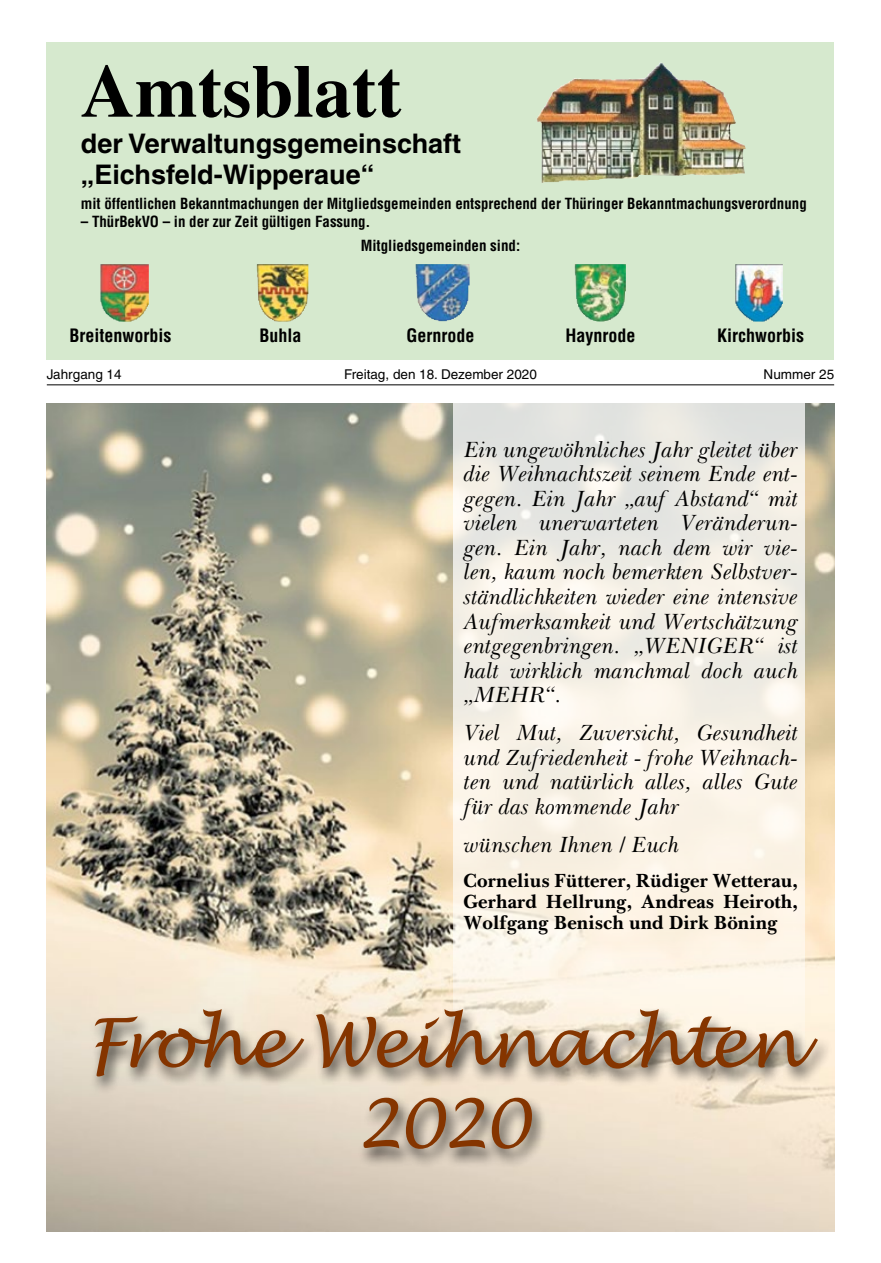
<style>
.page{position:relative;width:881px;height:1263px;background:#fff}
.page>*{position:absolute;margin:0;border:0;box-sizing:border-box;transform-origin:0 0}
.t1{font:700 75px "Times LT";color:#000}
.t2{font:italic 67.35px/80.8px "Lucida Handwriting";letter-spacing:-.015em;color:#853500;text-align:center}
.t3{font:700 27px/31.5px "Helvetica LT";color:#000}
.t4{font:22.5px/24.6px "Baskerville Greek Inclined";color:#000;text-align:justify}
.t5{font:700 19.5px/21.3px "Baskerville Greek";color:#000;text-align:justify}
.t6{font:700 condensed 18px "Helvetica LT";color:#000}
.t7{font:700 condensed 15px "Helvetica LT";color:#000}
.t8{font:13.5px "Helvetica LT";color:#000}
</style>
<div class="page">
<div style="left:47px;top:42px;width:786px;height:317px;background:#d6e9ce"></div>
<img style="left:100px;top:264px;width:49px;height:58px">
<img style="left:257px;top:264px;width:51px;height:58px">
<img style="left:415px;top:264px;width:54px;height:57px">
<img style="left:574px;top:264px;width:51px;height:58px">
<img style="left:735px;top:264px;width:47px;height:57px">
<img style="left:537px;top:63px;width:208px;height:120px">
<hr style="left:47px;top:384px;width:786px;height:1px;background:#000">
<img style="left:47px;top:403px;width:786px;height:828px">
<svg style="left:453px;top:403px;width:351px;height:603px;fill:#f8f1e4"></svg>
<div style="left:89px;top:1006px;width:743px;height:161px;background:#000;opacity:.75"></div>
<h1 class="t1" style="left:81px;top:47px;width:322px">Amtsblatt</h1>
<p class="t3" style="left:81px;top:127px;width:381px">der Verwaltungsgemeinschaft „Eichsfeld-Wipperaue“</p>
<p class="t7" style="left:81px;top:194px;width:727px">mit öffentlichen Bekanntmachungen der Mitgliedsgemeinden entsprechend der Thüringer Bekanntmachungsverordnung</p>
<p class="t7" style="left:81px;top:212px;width:291px">– ThürBekVO – in der zur Zeit gültigen Fassung.</p>
<p class="t7" style="left:360px;top:236px;width:161px">Mitgliedsgemeinden sind:</p>
<p class="t6" style="left:69px;top:324px;width:103px">Breitenworbis</p>
<p class="t6" style="left:259px;top:324px;width:43px">Buhla</p>
<p class="t6" style="left:406px;top:324px;width:69px">Gernrode</p>
<p class="t6" style="left:565px;top:324px;width:71px">Haynrode</p>
<p class="t6" style="left:716px;top:324px;width:88px">Kirchworbis</p>
<p class="t8" style="left:47px;top:367px;width:76px">Jahrgang 14</p>
<p class="t8" style="left:344px;top:367px;width:194px">Freitag, den 18. Dezember 2020</p>
<p class="t8" style="left:763px;top:367px;width:72px">Nummer 25</p>
<p class="t4" style="left:463px;top:438px;width:335px">Ein ungewöhnliches Jahr gleitet über die Weihnachtszeit seinem Ende ent&shy;gegen. Ein Jahr „auf Abstand“ mit vielen unerwarteten Veränderun&shy;gen. Ein Jahr, nach dem wir vie&shy;len, kaum noch bemerkten Selbstver&shy;ständlichkeiten wieder eine intensive Aufmerksamkeit und Wertschätzung entgegenbringen. „WENIGER“ ist halt wirklich manchmal doch auch „MEHR“.</p>
<p class="t4" style="left:463px;top:721px;width:335px">Viel Mut, Zuversicht, Gesundheit und Zufriedenheit - frohe Weihnach&shy;ten und natürlich alles, alles Gute für das kommende Jahr</p>
<p class="t4" style="left:463px;top:833px;width:217px">wünschen Ihnen / Euch</p>
<p class="t5" style="left:463px;top:870px;width:335px">Cornelius Fütterer, Rüdiger Wetterau, Gerhard Hellrung, Andreas Heiroth, Wolfgang Benisch und Dirk Böning</p>
<h2 class="t2" style="left:86px;top:1005px;width:715px">Frohe Weihnachten<br>2020</h2>
</div>
